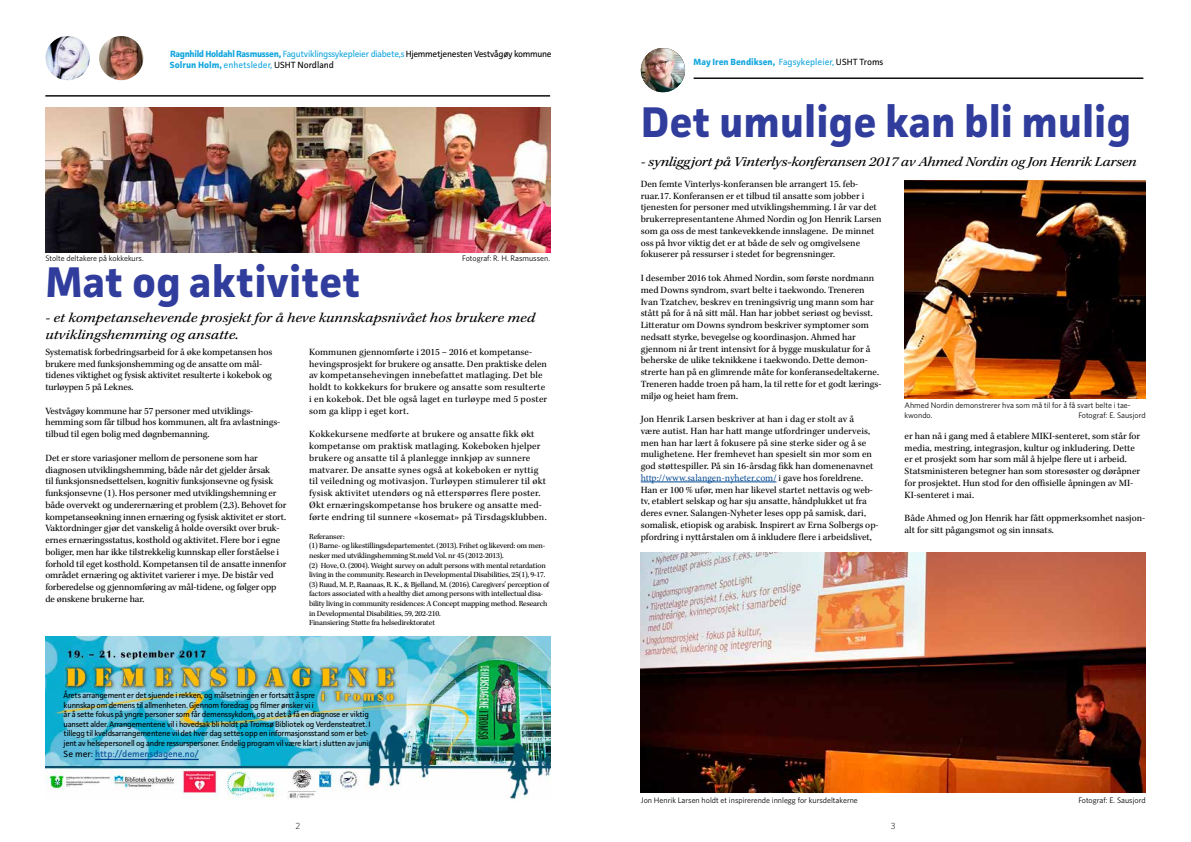
<style>
.page{position:relative;width:1191px;height:842px;background:#fff}
.page>*{position:absolute;margin:0;border:0;box-sizing:border-box;transform-origin:0 0}
.t1{font:700 43px "Facit";color:#303d9c}
.t2{font:italic 14px/16.8px "Kepler Std";letter-spacing:-.005em;color:#000;scale:1.15 1}
.t3{font:9.8px/11.8px "Kepler Std";color:#000}
.t4{font:9.8px/11.8px "Kepler Std";letter-spacing:.02em;color:#000}
.t5{font:9.8px "Minion Pro";color:#004892}
.t6{font:9px/10.8px "Facit";letter-spacing:-.03em;color:#13a6de}
.t7{font:700 9px "Facit";color:#13a6de}
.t8{font:9px "Facit";color:#004892}
.t9{font:300 9px "Whitney";color:#000}
.t10{font:8px/9.6px "Kepler Std";letter-spacing:-.02em;color:#000}
.t11{font:8px/9.6px "Facit";letter-spacing:-.03em;color:#000}
.t12{font:8px/9.6px "Whitney";color:#000}
.s1{font-weight:700}
.s2{color:#000}
.s3{font-weight:400}
.s4{font-weight:400;color:#000}
.s5{font-family:"Kepler Std";color:#000}
</style>
<div class="page">
<hr style="left:640px;top:482px;width:136px;height:1px;background:#004892">
<img style="left:45px;top:108px;width:505px;height:144px">
<img style="left:904px;top:180px;width:241px;height:218px">
<img style="left:45px;top:36px;width:45px;height:44px;border-radius:22px">
<img style="left:99px;top:36px;width:44px;height:44px;border-radius:22px">
<hr style="left:45px;top:95px;width:505px;height:2px;background:#000">
<img style="left:641px;top:552px;width:504px;height:240px">
<img style="left:641px;top:48px;width:44px;height:44px;border-radius:22px">
<hr style="left:693px;top:78px;width:450px;height:1px;background:#000">
<img style="left:45px;top:636px;width:505px;height:163px">
<hr style="left:95px;top:759px;width:104px;height:1px;background:#004892">
<p class="t6" style="left:170px;top:48px;width:383px"><span class="s1">Ragnhild Holdahl Rasmussen,</span> Fagutviklingssykepleier diabete,s <span class="s2">Hjemmetjenesten Vestvågøy kommune<br></span><span class="s1">Solrun Holm,</span> enhetsleder, <span class="s2">USHT Nordland</span></p>
<p class="t12" style="left:45px;top:253px;width:100px">Stolte deltakere på kokkekurs.</p>
<p class="t12" style="left:462px;top:253px;width:89px">Fotograf: R. H. Rasmussen.</p>
<h1 class="t1" style="left:45px;top:255px;width:317px">Mat og aktivitet</h1>
<h2 class="t2" style="left:45px;top:310px;width:427px">- et kompetansehevende prosjekt for å heve kunnskapsnivået hos brukere med utviklingshemming og ansatte.</h2>
<p class="t3" style="left:45px;top:346px;width:228px">Systematisk forbedringsarbeid for å øke kompetansen hos brukere med funksjonshemming og de ansatte om mål&shy;tidenes viktighet og fysisk aktivitet resulterte i kokebok og turløypen 5 på Leknes.</p>
<p class="t3" style="left:45px;top:405px;width:236px">Vestvågøy kommune har 57 personer med utviklings&shy;hemming som får tilbud hos kommunen, alt fra avlastnings&shy;tilbud til egen bolig med døgnbemanning.</p>
<p class="t3" style="left:45px;top:452px;width:242px">Det er store variasjoner mellom de personene som har diagnosen utviklingshemming, både når det gjelder årsak<br>til funksjonsnedsettelsen, kognitiv funksjonsevne og fysisk funksjonsevne (1). Hos personer med utviklingshemning er både overvekt og underernæring et problem (2,3). Behovet for kompetanseøkning innen ernæring og fysisk aktivitet er stort.<br>Vaktordninger gjør det vanskelig å holde oversikt over bruk&shy;ernes ernæringsstatus, kosthold og aktivitet. Flere bor i egne boliger, men har ikke tilstrekkelig kunnskap eller forståelse i forhold til eget kosthold. Kompetansen til de ansatte innenfor området ernæring og aktivitet varierer i mye. De bistår ved forberedelse og gjennomføring av mål-tidene, og følger opp de ønskene brukerne har.</p>
<p class="t3" style="left:309px;top:346px;width:240px">Kommunen gjennomførte i 2015 – 2016 et kompetanse&shy;hevingsprosjekt for brukere og ansatte. Den praktiske delen av kompetansehevingen innebefattet matlaging. Det ble holdt to kokkekurs for brukere og ansatte som resulterte i en kokebok. Det ble også laget en turløype med 5 poster som ga klipp i eget kort.</p>
<p class="t4" style="left:309px;top:429px;width:239px">Kokkekursene medførte at brukere og ansatte fikk økt kompetanse om praktisk matlaging. Kokeboken hjelper brukere og ansatte til å planlegge innkjøp av sunnere matvarer. De ansatte synes også at kokeboken er nyttig til veiledning og motivasjon. Turløypen stimulerer til økt fysisk aktivitet utendørs og nå etterspørres flere poster.<br>Økt ernæringskompetanse hos brukere og ansatte med&shy;førte endring til sunnere «kosemat» på Tirsdagsklubben.</p>
<p class="t10" style="left:309px;top:532px;width:242px">Referanser:<br>(1) Barne- og likestillingsdepartementet. (2013). Frihet og likeverd: om men&shy;nesker med utviklingshemming St.meld Vol. nr 45 (2012-2013).<br>(2) Hove, O. (2004). Weight survey on adult persons with mental retardation living in the community. Research in Developmental Disabilities, 25(1), 9-17. (3) Ruud, M. P., Raanaas, R. K., &amp; Bjelland, M. (2016). Caregivers’ perception of factors associated with a healthy diet among persons with intellectual disa&shy;bility living in community residences: A Concept mapping method. Research in Developmental Disabilities, 59, 202-210.<br>Finansiering: Støtte fra helsedirektoratet</p>
<p class="t11" style="left:64px;top:690px;width:308px">Årets arrangement er det sjuende i rekken, og målsetningen er fortsatt å spre<br>kunnskap om demens til allmenheten. Gjennom foredrag og filmer ønsker vi i<br>år å sette fokus på yngre personer som får demenssykdom, og at det å få en diagnose er viktig uansett alder. Arrangementene vil i hovedsak bli holdt på Tromsø Bibliotek og Verdensteatret. I tillegg til kveldsarrangementene vil det hver dag settes opp en informasjonsstand som er bet&shy;jent av helsepersonell og andre ressurspersoner. Endelig program vil være klart i slutten av juni.</p>
<p class="t8" style="left:64px;top:748px;width:137px"><span class="s2">Se mer:</span> http://demensdagene.no/</p>
<p class="t7" style="left:693px;top:56px;width:191px">May Iren Bendiksen, <span class="s3">Fagsykepleier,</span> <span class="s4">USHT Troms</span></p>
<h1 class="t1" style="left:641px;top:95px;width:492px">Det umulige kan bli mulig</h1>
<h2 class="t2" style="left:641px;top:154px;width:432px">- synliggjort på Vinterlys-konferansen 2017 av Ahmed Nordin og Jon Henrik Larsen</h2>
<p class="t3" style="left:640px;top:178px;width:242px">Den femte Vinterlys-konferansen ble arrangert 15. feb&shy;ruar.17. Konferansen er et tilbud til ansatte som jobber i tjenesten for personer med utviklingshemming. I år var det brukerrepresentantene Ahmed Nordin og Jon Henrik Larsen som ga oss de mest tankevekkende innslagene. De minnet oss på hvor viktig det er at både de selv og omgivelsene fokuserer på ressurser i stedet for begrensninger.</p>
<p class="t3" style="left:640px;top:272px;width:242px">I desember 2016 tok Ahmed Nordin, som første nordmann med Downs syndrom, svart belte i taekwondo. Treneren Ivan Tzatchev, beskrev en treningsivrig ung mann som har stått på for å nå sitt mål. Han har jobbet seriøst og bevisst.<br>Litteratur om Downs syndrom beskriver symptomer som nedsatt styrke, bevegelse og koordinasjon. Ahmed har gjennom ni år trent intensivt for å bygge muskulatur for å beherske de ulike teknikkene i taekwondo. Dette demon&shy;strerte han på en glimrende måte for konferansedeltakerne.<br>Treneren hadde troen på ham, la til rette for et godt lærings&shy;miljø og heiet ham frem.</p>
<p class="t3" style="left:640px;top:413px;width:234px">Jon Henrik Larsen beskriver at han i dag er stolt av å være autist. Han har hatt mange utfordringer underveis, men han har lært å fokusere på sine sterke sider og å se mulighetene. Her fremhevet han spesielt sin mor som en god støttespiller. På sin 16-årsdag fikk han domenenavnet</p>
<p class="t5" style="left:640px;top:471px;width:224px">http://www.salangen-nyheter.com/ <span class="s5">i gave hos foreldrene.</span></p>
<p class="t3" style="left:640px;top:484px;width:239px">Han er 100 % ufør, men har likevel startet nettavis og web&shy;tv, etablert selskap og har sju ansatte, håndplukket ut fra deres evner. Salangen-Nyheter leses opp på samisk, dari, somalisk, etiopisk og arabisk. Inspirert av Erna Solbergs op&shy;pfordring i nyttårstalen om å inkludere flere i arbeidslivet,</p>
<p class="t12" style="left:904px;top:401px;width:228px">Ahmed Nordin demonstrerer hva som må til for å få svart belte i tae&shy;kwondo.</p>
<p class="t12" style="left:1078px;top:410px;width:69px">Fotograf: E. Sausjord</p>
<p class="t3" style="left:904px;top:430px;width:237px">er han nå i gang med å etablere MIKI-senteret, som står for media, mestring, integrasjon, kultur og inkludering. Dette er et prosjekt som har som mål å hjelpe flere ut i arbeid.<br>Statsministeren betegner han som storesøster og døråpner for prosjektet. Hun stod for den offisielle åpningen av MI-KI-senteret i mai.</p>
<p class="t3" style="left:904px;top:513px;width:242px">Både Ahmed og Jon Henrik har fått oppmerksomhet nasjon&shy;alt for sitt pågangsmot og sin innsats.</p>
<p class="t12" style="left:641px;top:795px;width:218px">Jon Henrik Larsen holdt et inspirerende innlegg for kursdeltakerne</p>
<p class="t12" style="left:1078px;top:795px;width:69px">Fotograf: E. Sausjord</p>
<p class="t9" style="left:295px;top:820px;width:6px">2</p>
<p class="t9" style="left:891px;top:820px;width:6px">3</p>
</div>
